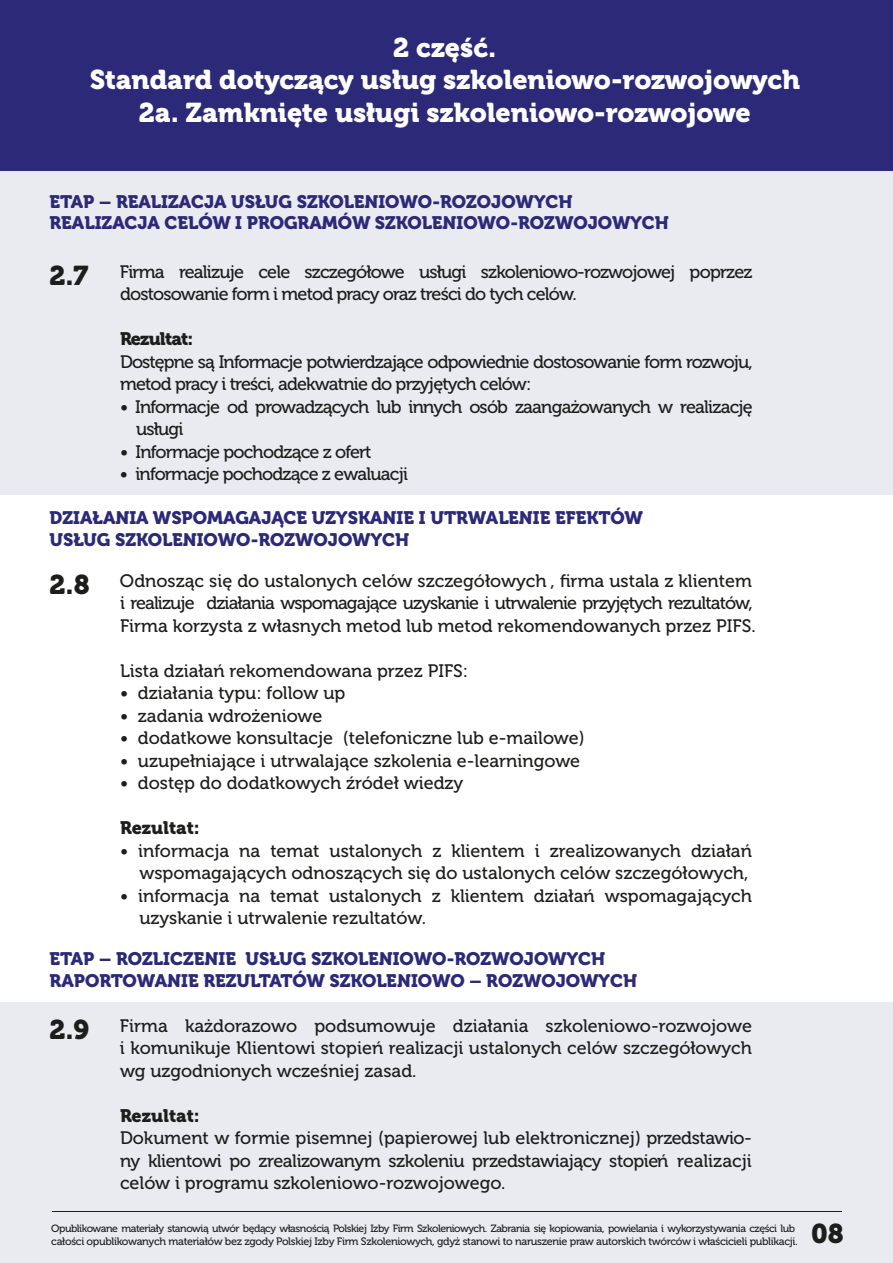
<style>
.page{position:relative;width:893px;height:1263px;background:#fff}
.page>*{position:absolute;margin:0;border:0;box-sizing:border-box;transform-origin:0 0}
.t1{font:27px/32.4px "Museo 900";color:#fff;text-align:center}
.t2{font:27px "Museo 900";color:#1d1d1b}
.t3{font:18px/22.5px "Museo 500";letter-spacing:-.01em;color:#1d1d1b}
.t4{font:18px/21.6px "Museo 900";color:#2c2a78}
.t5{font:18px/22.5px "Museo 500";letter-spacing:-.045em;color:#1d1d1b}
.t6{font:18px/22.5px "Museo 500";letter-spacing:-.05em;color:#1d1d1b}
.t7{font:18px "Museo 900";color:#1d1d1b}
.t8{font:18px "Museo 900";letter-spacing:-.045em;color:#1d1d1b}
.t9{font:10.8px "Museo 500";letter-spacing:-.03em;color:#1d1d1b}
.t10{font:10.5px "Museo 500";letter-spacing:-.045em;color:#1d1d1b}
</style>
<div class="page">
<div style="left:0;top:1002px;width:893px;height:261px;background:#eaeaf1"></div>
<div style="left:0;top:0;width:893px;height:170px;background:#2c2a78"></div>
<hr style="left:52px;top:1211px;width:790px;height:1px;background:#1d1d1b">
<div style="left:0;top:170px;width:893px;height:324px;background:#eaeaf1"></div>
<h1 class="t1" style="left:90px;top:31px;width:712px">2 część.<br>Standard dotyczący usług szkoleniowo-rozwojowych<br>2a. Zamknięte usługi szkoleniowo-rozwojowe</h1>
<p class="t4" style="left:49px;top:191px;width:621px">ETAP – REALIZACJA USŁUG SZKOLENIOWO-ROZOJOWYCH<br>REALIZACJA CELÓW I PROGRAMÓW SZKOLENIOWO-ROZWOJOWYCH</p>
<h1 class="t2" style="left:49px;top:260px;width:40px">2.7</h1>
<p class="t5" style="left:120px;top:260px;width:634px">Firma realizuje cele szczegółowe usługi szkoleniowo-rozwojowej poprzez dostosowanie form i metod pracy oraz treści do tych celów.</p>
<p class="t8" style="left:120px;top:329px;width:75px">Rezultat:</p>
<p class="t6" style="left:120px;top:350px;width:634px">Dostępne są Informacje potwierdzające odpowiednie dostosowanie form rozwoju, metod pracy i treści, adekwatnie do przyjętych celów:</p>
<p class="t5" style="left:136px;top:395px;width:618px;text-indent:-16px">• Informacje od prowadzących lub innych osób zaangażowanych w realizację usługi</p>
<p class="t5" style="left:120px;top:440px;width:253px">• Informacje pochodzące z ofert</p>
<p class="t5" style="left:120px;top:463px;width:290px">• informacje pochodzące z ewaluacji</p>
<p class="t4" style="left:49px;top:507px;width:595px">DZIAŁANIA WSPOMAGAJĄCE UZYSKANIE I UTRWALENIE EFEKTÓW<br>USŁUG SZKOLENIOWO-ROZWOJOWYCH</p>
<h1 class="t2" style="left:49px;top:569px;width:42px">2.8</h1>
<p class="t3" style="left:120px;top:569px;width:637px">Odnosząc się do ustalonych celów szczegółowych , firma ustala z klientem i realizuje działania wspomagające uzyskanie i utrwalenie przyjętych rezultatów,<br>Firma korzysta z własnych metod lub metod rekomendowanych przez PIFS.</p>
<p class="t3" style="left:120px;top:659px;width:350px">Lista działań rekomendowana przez PIFS:</p>
<p class="t3" style="left:120px;top:682px;width:227px">• działania typu: follow up</p>
<p class="t3" style="left:120px;top:704px;width:204px">• zadania wdrożeniowe</p>
<p class="t3" style="left:120px;top:727px;width:466px">• dodatkowe konsultacje (telefoniczne lub e-mailowe)</p>
<p class="t3" style="left:120px;top:749px;width:462px">• uzupełniające i utrwalające szkolenia e-learningowe</p>
<p class="t3" style="left:120px;top:772px;width:345px">• dostęp do dodatkowych źródeł wiedzy</p>
<p class="t7" style="left:120px;top:818px;width:81px">Rezultat:</p>
<p class="t3" style="left:120px;top:839px;width:633px;text-align:right">• informacja na temat ustalonych z klientem i zrealizowanych działań wspomagających odnoszących się do ustalonych celów szczegółowych,</p>
<p class="t3" style="left:139px;top:884px;width:614px;text-indent:-19px">• informacja na temat ustalonych z klientem działań wspomagających uzyskanie i utrwalenie rezultatów.</p>
<p class="t4" style="left:49px;top:948px;width:589px">ETAP – ROZLICZENIE USŁUG SZKOLENIOWO-ROZWOJOWYCH<br>RAPORTOWANIE REZULTATÓW SZKOLENIOWO – ROZWOJOWYCH</p>
<h1 class="t2" style="left:49px;top:1014px;width:41px">2.9</h1>
<p class="t3" style="left:120px;top:1014px;width:633px;text-align:justify">Firma każdorazowo podsumowuje działania szkoleniowo-rozwojowe i komunikuje Klientowi stopień realizacji ustalonych celów szczegółowych wg uzgodnionych wcześniej zasad.</p>
<p class="t7" style="left:120px;top:1105px;width:81px">Rezultat:</p>
<p class="t3" style="left:120px;top:1127px;width:633px;text-align:justify">Dokument w formie pisemnej (papierowej lub elektronicznej) przedstawio&shy;ny klientowi po zrealizowanym szkoleniu przedstawiający stopień realizacji celów i programu szkoleniowo-rozwojowego.</p>
<p class="t10" style="left:51px;top:1222px;width:745px">Opublikowane materiały stanowią utwór będący własnością Polskiej Izby Firm Szkoleniowych. Zabrania się kopiowania, powielania i wykorzystywania części lub</p>
<p class="t9" style="left:51px;top:1235px;width:748px">całości opublikowanych materiałów bez zgody Polskiej Izby Firm Szkoleniowych, gdyż stanowi to naruszenie praw autorskich twórców i właścicieli publikacji.</p>
<h1 class="t2" style="left:811px;top:1219px;width:34px">08</h1>
</div>
